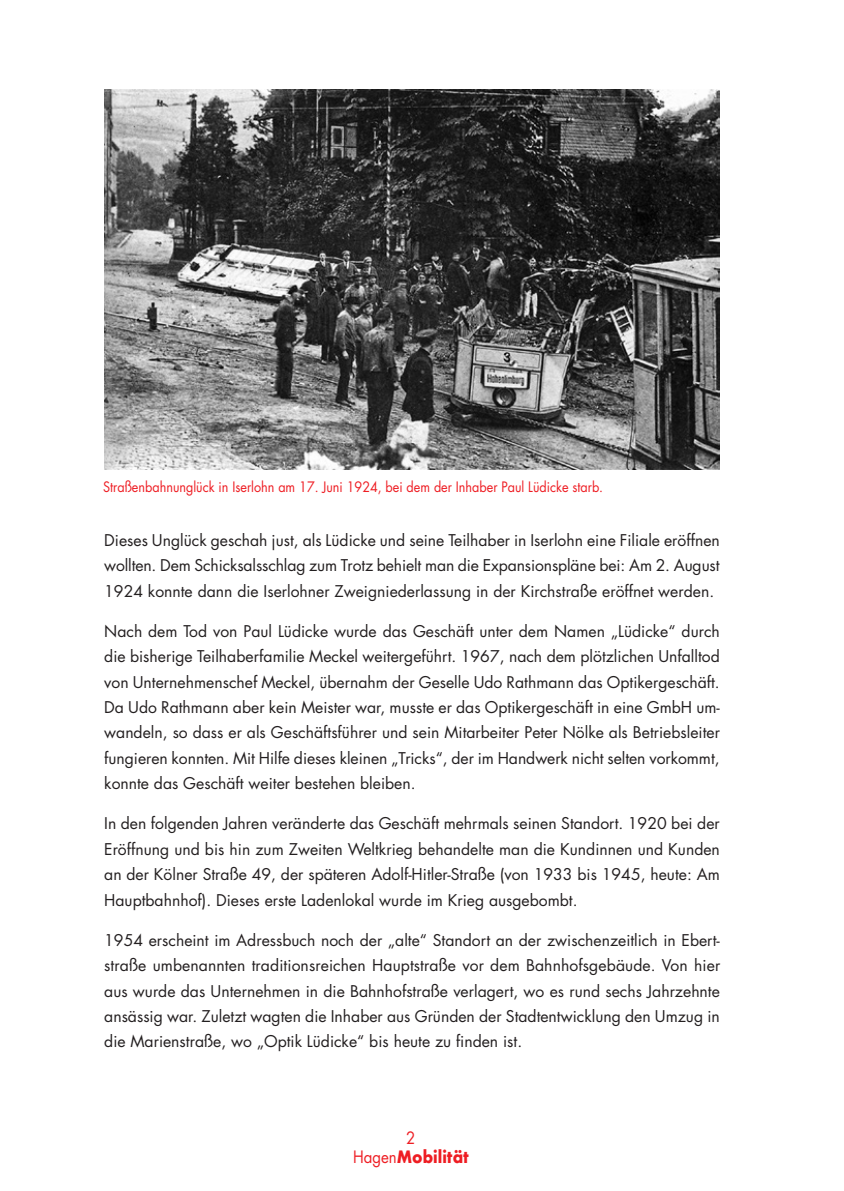
<style>
.page{position:relative;width:844px;height:1191px;background:#fff}
.page>*{position:absolute;margin:0;border:0;box-sizing:border-box;transform-origin:0 0}
.t1{font:700 16.62px/19.9px "Futura";color:#ee1d23;text-align:center;scale:.9 1}
.t2{font:15.75px/25.4px "Futura";color:#231f20;text-align:justify}
.t3{font:14px "Futura";color:#ee1d23;scale:.9 1}
.s1{font-weight:400}
</style>
<div class="page">
<img style="left:104px;top:89px;width:615px;height:380px">
<p class="t3" style="left:103px;top:477px;width:557px">Straßenbahnunglück in Iserlohn am 17. Juni 1924, bei dem der Inhaber Paul Lüdicke starb.</p>
<p class="t2" style="left:104px;top:527px;width:617px">Dieses Unglück geschah just, als Lüdicke und seine Teilhaber in Iserlohn eine Filiale eröffnen wollten. Dem Schicksalsschlag zum Trotz behielt man die Expansionspläne bei: Am 2. August 1924 konnte dann die Iserlohner Zweigniederlassung in der Kirchstraße eröffnet werden.</p>
<p class="t2" style="left:104px;top:618px;width:617px">Nach dem Tod von Paul Lüdicke wurde das Geschäft unter dem Namen „Lüdicke“ durch die bisherige Teilhaberfamilie Meckel weitergeführt. 1967, nach dem plötzlichen Unfalltod von Unternehmenschef Meckel, übernahm der Geselle Udo Rathmann das Optikergeschäft.<br>Da Udo Rathmann aber kein Meister war, musste er das Optikergeschäft in eine GmbH um&shy;wandeln, so dass er als Geschäftsführer und sein Mitarbeiter Peter Nölke als Betriebsleiter fungieren konnten. Mit Hilfe dieses kleinen „Tricks“, der im Handwerk nicht selten vorkommt, konnte das Geschäft weiter bestehen bleiben.</p>
<p class="t2" style="left:104px;top:810px;width:617px">In den folgenden Jahren veränderte das Geschäft mehrmals seinen Standort. 1920 bei der Eröffnung und bis hin zum Zweiten Weltkrieg behandelte man die Kundinnen und Kunden an der Kölner Straße 49, der späteren Adolf-Hitler-Straße (von 1933 bis 1945, heute: Am Hauptbahnhof). Dieses erste Ladenlokal wurde im Krieg ausgebombt.</p>
<p class="t2" style="left:104px;top:927px;width:617px">1954 erscheint im Adressbuch noch der „alte“ Standort an der zwischenzeitlich in Ebert&shy;straße umbenannten traditionsreichen Hauptstraße vor dem Bahnhofsgebäude. Von hier aus wurde das Unternehmen in die Bahnhofstraße verlagert, wo es rund sechs Jahrzehnte ansässig war. Zuletzt wagten die Inhaber aus Gründen der Stadtentwicklung den Umzug in die Marienstraße, wo „Optik Lüdicke“ bis heute zu finden ist.</p>
<p class="t1" style="left:353px;top:1127px;width:130px"><span class="s1">2<br>Hagen</span>Mobilität</p>
</div>
